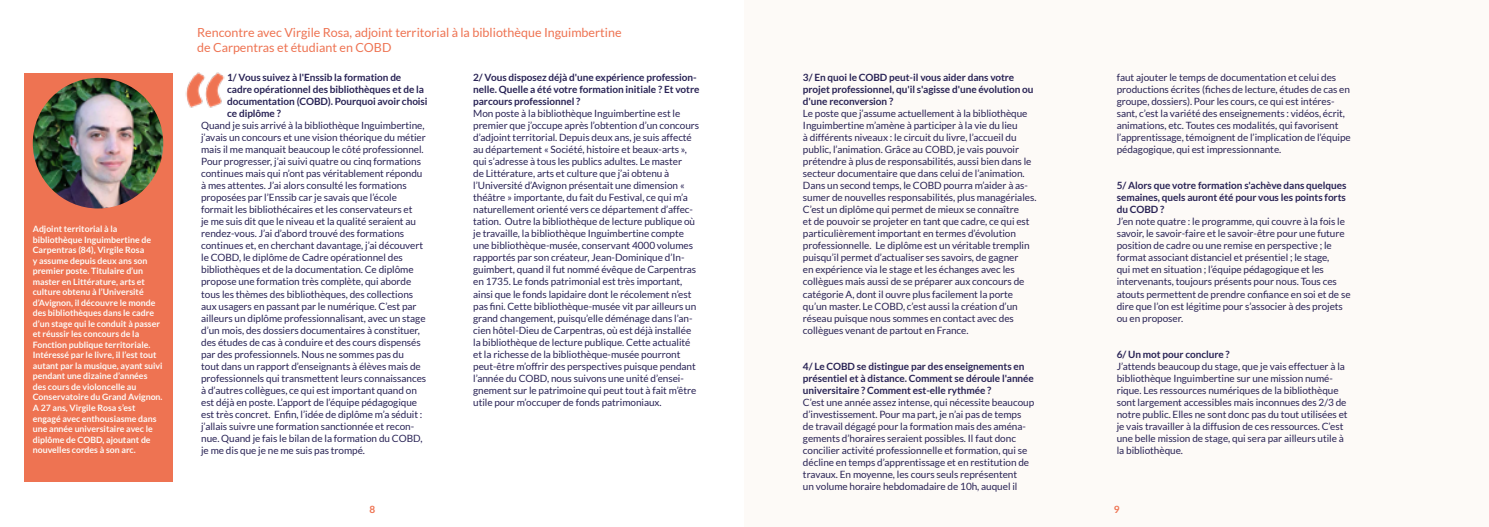
<style>
.page{position:relative;width:1489px;height:527px;background:#fff}
.page>*{position:absolute;margin:0;border:0;box-sizing:border-box;transform-origin:0 0}
.t1{font:12.5px/15px "Lato";color:#ee7352}
.t2{font:10px/12px "Lato";letter-spacing:-.005em;color:#292355}
.t3{font:700 10px/12px "Lato";letter-spacing:-.005em;color:#292355}
.t4{font:700 10px "Lato";color:#ee7352}
.t5{font:700 8.75px/10.5px "Lato";color:#fdfaf7}
</style>
<div class="page">
<div style="left:744px;top:0;width:744px;height:526px;background:#fdfaf7"></div>
<div style="left:24px;top:73px;width:148px;height:408px;background:#ee7352"></div>
<img style="left:185px;top:72px;width:40px;height:36px">
<img style="left:33px;top:78px;width:130px;height:130px;border-radius:65px">
<p class="t5" style="left:33px;top:223px;width:131px">Adjoint territorial à la bibliothèque Inguimbertine de<br>Carpentras (84), Virgile Rosa<br>y assume depuis deux ans son premier poste. Titulaire d’un master en Littérature, arts et culture obtenu à l’Université d’Avignon, il découvre le monde des bibliothèques dans le cadre d’un stage qui le conduit à passer et réussir les concours de la<br>Fonction publique territoriale.<br>Intéressé par le livre, il l’est tout autant par la musique, ayant suivi pendant une dizaine d’années des cours de violoncelle au<br>Conservatoire du Grand Avignon.<br>A 27 ans, Virgile Rosa s’est engagé avec enthousiasme dans une année universitaire avec le diplôme de COBD, ajoutant de nouvelles cordes à son arc.</p>
<p class="t1" style="left:197px;top:25px;width:426px">Rencontre avec Virgile Rosa, adjoint territorial à la bibliothèque Inguimbertine de Carpentras et étudiant en COBD</p>
<p class="t3" style="left:227px;top:71px;width:202px">1/ Vous suivez à l'Enssib la formation de cadre opérationnel des bibliothèques et de la documentation (COBD). Pourquoi avoir choisi ce diplôme ?</p>
<p class="t2" style="left:201px;top:119px;width:226px">Quand je suis arrivé à la bibliothèque Inguimbertine, j’avais un concours et une vision théorique du métier mais il me manquait beaucoup le côté professionnel.<br>Pour progresser, j’ai suivi quatre ou cinq formations continues mais qui n’ont pas véritablement répondu à mes attentes. J’ai alors consulté les formations proposées par l’Enssib car je savais que l’école formait les bibliothécaires et les conservateurs et<br>je me suis dit que le niveau et la qualité seraient au rendez-vous. J’ai d’abord trouvé des formations continues et, en cherchant davantage, j’ai découvert le COBD, le diplôme de Cadre opérationnel des bibliothèques et de la documentation. Ce diplôme propose une formation très complète, qui aborde tous les thèmes des bibliothèques, des collections aux usagers en passant par le numérique. C’est par ailleurs un diplôme professionnalisant, avec un stage d’un mois, des dossiers documentaires à constituer, des études de cas à conduire et des cours dispensés par des professionnels. Nous ne sommes pas du<br>tout dans un rapport d’enseignants à élèves mais de professionnels qui transmettent leurs connaissances à d’autres collègues, ce qui est important quand on est déjà en poste. L’apport de l’équipe pédagogique est très concret. Enfin, l’idée de diplôme m’a séduit : j’allais suivre une formation sanctionnée et recon&shy;nue. Quand je fais le bilan de la formation du COBD, je me dis que je ne me suis pas trompé.</p>
<p class="t3" style="left:473px;top:71px;width:228px">2/ Vous disposez déjà d'une expérience profession&shy;nelle. Quelle a été votre formation initiale ? Et votre parcours professionnel ?</p>
<p class="t2" style="left:473px;top:107px;width:227px">Mon poste à la bibliothèque Inguimbertine est le premier que j’occupe après l’obtention d’un concours d’adjoint territorial. Depuis deux ans, je suis affecté au département « Société, histoire et beaux-arts », qui s’adresse à tous les publics adultes. Le master<br>de Littérature, arts et culture que j’ai obtenu à l’Université d’Avignon présentait une dimension « théâtre » importante, du fait du Festival, ce qui m’a naturellement orienté vers ce département d’affec&shy;tation. Outre la bibliothèque de lecture publique où je travaille, la bibliothèque Inguimbertine compte une bibliothèque-musée, conservant 4000 volumes rapportés par son créateur, Jean-Dominique d’In&shy;guimbert, quand il fut nommé évêque de Carpentras en 1735. Le fonds patrimonial est très important, ainsi que le fonds lapidaire dont le récolement n’est pas fini. Cette bibliothèque-musée vit par ailleurs un grand changement, puisqu’elle déménage dans l’an&shy;cien hôtel-Dieu de Carpentras, où est déjà installée la bibliothèque de lecture publique. Cette actualité et la richesse de la bibliothèque-musée pourront peut-être m’offrir des perspectives puisque pendant l’année du COBD, nous suivons une unité d’ensei&shy;gnement sur le patrimoine qui peut tout à fait m’être utile pour m’occuper de fonds patrimoniaux.</p>
<p class="t3" style="left:803px;top:71px;width:232px">3/ En quoi le COBD peut-il vous aider dans votre projet professionnel, qu'il s'agisse d'une évolution ou d'une reconversion ?</p>
<p class="t2" style="left:803px;top:107px;width:235px">Le poste que j’assume actuellement à la bibliothèque Inguimbertine m’amène à participer à la vie du lieu<br>à différents niveaux : le circuit du livre, l’accueil du public, l’animation. Grâce au COBD, je vais pouvoir prétendre à plus de responsabilités, aussi bien dans le secteur documentaire que dans celui de l’animation.<br>Dans un second temps, le COBD pourra m’aider à as&shy;sumer de nouvelles responsabilités, plus managériales.<br>C’est un diplôme qui permet de mieux se connaître<br>et de pouvoir se projeter en tant que cadre, ce qui est particulièrement important en termes d’évolution professionnelle. Le diplôme est un véritable tremplin puisqu’il permet d’actualiser ses savoirs, de gagner<br>en expérience via le stage et les échanges avec les collègues mais aussi de se préparer aux concours de catégorie A, dont il ouvre plus facilement la porte qu’un master. Le COBD, c’est aussi la création d’un réseau puisque nous sommes en contact avec des collègues venant de partout en France.</p>
<p class="t3" style="left:803px;top:359px;width:232px">4/ Le COBD se distingue par des enseignements en présentiel et à distance. Comment se déroule l'année universitaire ? Comment est-elle rythmée ?</p>
<p class="t2" style="left:803px;top:395px;width:233px">C’est une année assez intense, qui nécessite beaucoup d’investissement. Pour ma part, je n’ai pas de temps de travail dégagé pour la formation mais des aména&shy;gements d’horaires seraient possibles. Il faut donc concilier activité professionnelle et formation, qui se décline en temps d’apprentissage et en restitution de travaux. En moyenne, les cours seuls représentent<br>un volume horaire hebdomadaire de 10h, auquel il</p>
<p class="t2" style="left:1116px;top:71px;width:235px">faut ajouter le temps de documentation et celui des productions écrites (fiches de lecture, études de cas en groupe, dossiers). Pour les cours, ce qui est intéres&shy;sant, c’est la variété des enseignements : vidéos, écrit, animations, etc. Toutes ces modalités, qui favorisent l’apprentissage, témoignent de l’implication de l’équipe pédagogique, qui est impressionnante.</p>
<p class="t3" style="left:1116px;top:179px;width:231px;text-align:justify">5/ Alors que votre formation s'achève dans quelques semaines, quels auront été pour vous les points forts du COBD ?</p>
<p class="t2" style="left:1116px;top:215px;width:235px">J’en note quatre : le programme, qui couvre à la fois le savoir, le savoir-faire et le savoir-être pour une future position de cadre ou une remise en perspective ; le format associant distanciel et présentiel ; le stage,<br>qui met en situation ; l’équipe pédagogique et les intervenants, toujours présents pour nous. Tous ces atouts permettent de prendre confiance en soi et de se dire que l’on est légitime pour s’associer à des projets ou en proposer.</p>
<p class="t3" style="left:1116px;top:347px;width:115px">6/ Un mot pour conclure ?</p>
<p class="t2" style="left:1116px;top:359px;width:232px">J’attends beaucoup du stage, que je vais effectuer à la bibliothèque Inguimbertine sur une mission numé&shy;rique. Les ressources numériques de la bibliothèque sont largement accessibles mais inconnues des 2/3 de notre public. Elles ne sont donc pas du tout utilisées et je vais travailler à la diffusion de ces ressources. C’est une belle mission de stage, qui sera par ailleurs utile à la bibliothèque.</p>
<p class="t4" style="left:369px;top:503px;width:7px">8</p>
<p class="t4" style="left:1113px;top:503px;width:7px">9</p>
</div>
